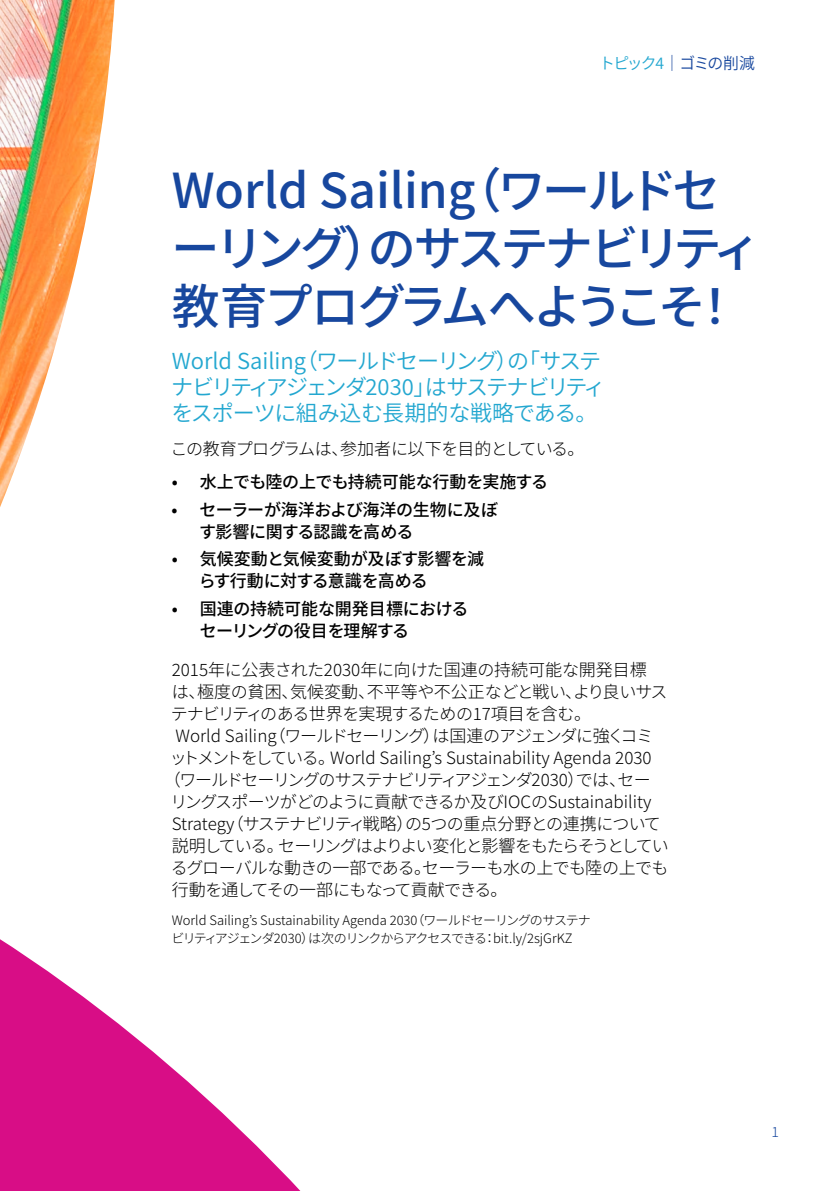
<style>
.page{position:relative;width:840px;height:1191px;background:#fff}
.page>*{position:absolute;margin:0;border:0;box-sizing:border-box;transform-origin:0 0}
.t1{font:500 48px/58px "Source Han Sans JP";letter-spacing:-.06em;color:#17479e}
.t2{font:22px/26px "Source Han Sans JP";letter-spacing:-.05em;color:#23a7d0}
.t3{font:300 17px "Source Han Sans JP";letter-spacing:-.03em;color:#000}
.t4{font:500 17px/22px "Source Han Sans JP";letter-spacing:-.02em;color:#000}
.t5{font:300 17px "Source Han Sans JP";color:#000}
.t6{font:300 17px "Source Han Sans JP";letter-spacing:-.055em;color:#000}
.t7{font:300 17px "Source Han Sans JP";letter-spacing:-.075em;color:#000}
.t8{font:300 17px "Source Han Sans JP";letter-spacing:-.08em;color:#000}
.t9{font:16px "Source Han Sans JP";letter-spacing:-.1em;color:#17479e}
.t10{font:300 14px "Source Han Sans JP";color:#17479e}
.t11{font:300 13px/18px "Source Han Sans JP";color:#000}
.s1{color:#23a7d0}
</style>
<div class="page">
<img style="left:0;top:0;width:115px;height:507px">
<svg style="left:0;top:939px;width:301px;height:252px;fill:#d80d86"></svg>
<p class="t9" style="left:599px;top:55px;width:157px"><span class="s1">トピック4</span>｜ゴミの削減</p>
<h1 class="t1" style="left:171px;top:163px;width:590px">World Sailing（ワールドセーリング）のサステナビリティ教育プログラムへようこそ！</h1>
<p class="t2" style="left:171px;top:348px;width:435px">World Sailing（ワールドセーリング）の「サステナビリティアジェンダ2030」はサステナビリティをスポーツに組み込む長期的な戦略である。</p>
<p class="t3" style="left:170px;top:439px;width:415px">この教育プログラムは、参加者に以下を目的としている。</p>
<p class="t4" style="left:171px;top:471px;width:377px">• 水上でも陸の上でも持続可能な行動を実施する</p>
<p class="t4" style="left:199px;top:498px;width:300px;text-indent:-28px">• セーラーが海洋および海洋の生物に及ぼす影響に関する認識を高める</p>
<p class="t4" style="left:199px;top:548px;width:287px;text-indent:-27px">• 気候変動と気候変動が及ぼす影響を減らす行動に対する意識を高める</p>
<p class="t4" style="left:200px;top:598px;width:270px;text-indent:-28px">• 国連の持続可能な開発目標におけるセーリングの役目を理解する</p>
<p class="t5" style="left:171px;top:660px;width:476px">2015年に公表された2030年に向けた国連の持続可能な開発目標</p>
<p class="t3" style="left:171px;top:682px;width:497px">は、極度の貧困、気候変動、不平等や不公正などと戦い、より良いサス</p>
<p class="t3" style="left:171px;top:704px;width:421px">テナビリティのある世界を実現するための17項目を含む。</p>
<p class="t6" style="left:175px;top:726px;width:479px">World Sailing（ワールドセーリング）は国連のアジェンダに強くコミ</p>
<p class="t5" style="left:170px;top:748px;width:483px">ットメントをしている。World Sailing’s Sustainability Agenda 2030</p>
<p class="t7" style="left:164px;top:770px;width:488px">（ワールドセーリングのサステナビリティアジェンダ2030）では、セー</p>
<p class="t3" style="left:170px;top:792px;width:482px">リングスポーツがどのように貢献できるか及びIOCのSustainability</p>
<p class="t3" style="left:171px;top:814px;width:490px">Strategy（サステナビリティ戦略）の5つの重点分野との連携について</p>
<p class="t8" style="left:171px;top:836px;width:498px">説明している。セーリングはよりよい変化と影響をもたらそうとしてい</p>
<p class="t3" style="left:171px;top:858px;width:498px">るグローバルな動きの一部である。セーラーも水の上でも陸の上でも</p>
<p class="t3" style="left:171px;top:880px;width:337px">行動を通してその一部にもなって貢献できる。</p>
<p class="t11" style="left:171px;top:912px;width:421px">World Sailing’s Sustainability Agenda 2030（ワールドセーリングのサステナビリティアジェンダ2030）は次のリンクからアクセスできる：bit.ly/2sjGrKZ</p>
<p class="t10" style="left:771px;top:1123px;width:9px">1</p>
</div>
